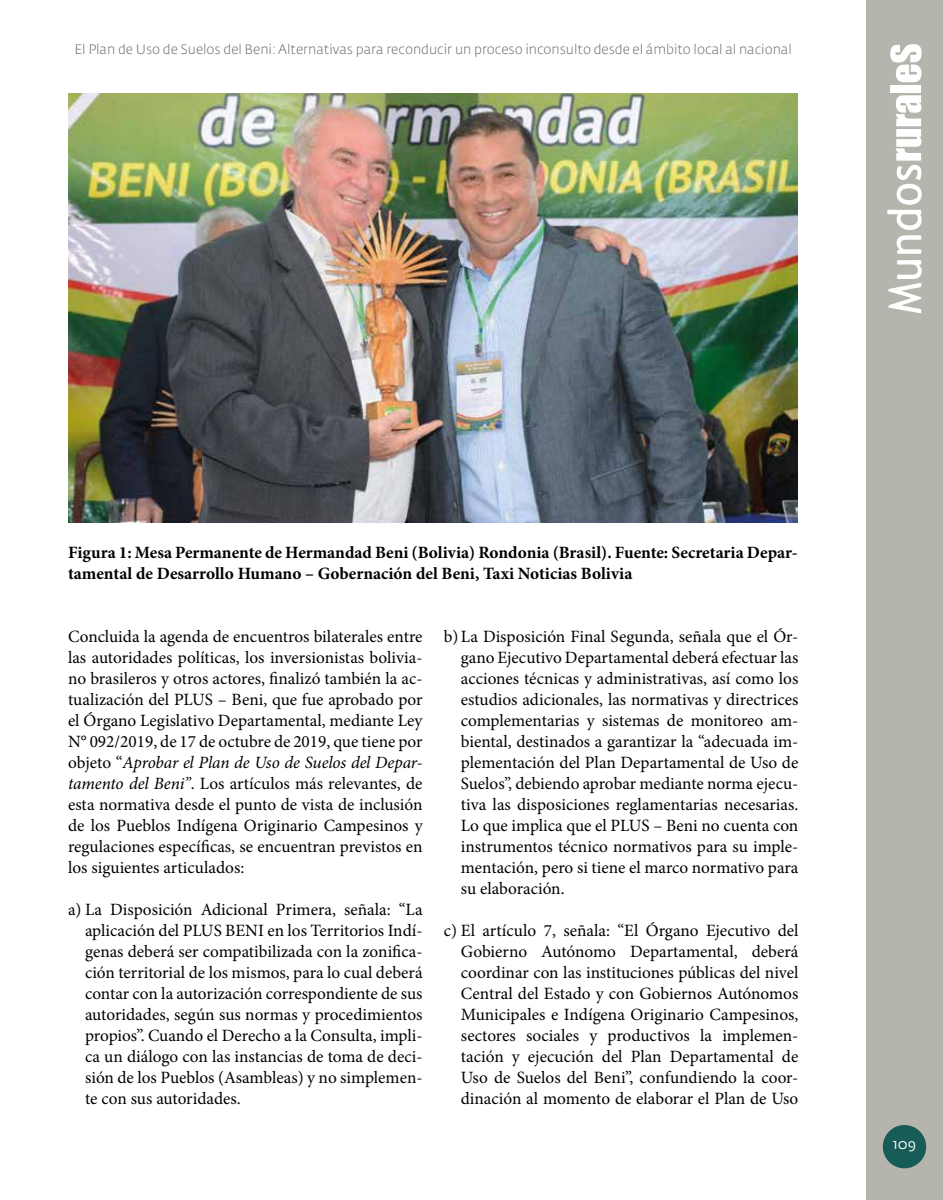
<style>
.page{position:relative;width:943px;height:1200px;background:#fff}
.page>*{position:absolute;margin:0;border:0;box-sizing:border-box;transform-origin:0 0}
.t1{font:17.25px/21px "Minion Pro";color:#000;text-align:justify}
.t2{font:700 17.25px/21px "Minion Pro";color:#000}
.t3{font:14.25px "Fedra Sans Std";color:#fff}
.t4{font:300 13.5px "Fedra Sans Std";color:#706f6f}
.s1{font-style:italic}
</style>
<div class="page">
<div style="left:866px;top:0;width:77px;height:1200px;background:#b5b5ad"></div>
<div style="left:882px;top:1125px;width:44px;height:43px;background:#185c57;border-radius:50%"></div>
<svg style="left:888px;top:260px;width:34px;height:53px"></svg>
<svg style="left:887px;top:95px;width:35px;height:159px"></svg>
<div style="left:891px;top:85px;width:30px;height:8px;background:#fff"></div>
<svg style="left:890px;top:44px;width:31px;height:38px"></svg>
<img style="left:68px;top:94px;width:729px;height:428px">
<p class="t4" style="left:74px;top:41px;width:719px">El Plan de Uso de Suelos del Beni: Alternativas para reconducir un proceso inconsulto desde el ámbito local al nacional</p>
<p class="t2" style="left:68px;top:542px;width:731px">Figura 1: Mesa Permanente de Hermandad Beni (Bolivia) Rondonia (Brasil). Fuente: Secretaria Depar&shy;tamental de Desarrollo Humano – Gobernación del Beni, Taxi Noticias Bolivia</p>
<p class="t1" style="left:68px;top:626px;width:356px">Concluida la agenda de encuentros bilaterales entre las autoridades políticas, los inversionistas bolivia&shy;no brasileros y otros actores, finalizó también la ac&shy;tualización del PLUS – Beni, que fue aprobado por el Órgano Legislativo Departamental, mediante Ley N° 092/2019, de 17 de octubre de 2019, que tiene por objeto “<span class="s1">Aprobar el Plan de Uso de Suelos del Depar&shy;tamento del Beni”</span>. Los artículos más relevantes, de esta normativa desde el punto de vista de inclusión de los Pueblos Indígena Originario Campesinos y regulaciones específicas, se encuentran previstos en los siguientes articulados:</p>
<p class="t1" style="left:85px;top:899px;width:339px;text-indent:-17px">a) La Disposición Adicional Primera, señala: “La aplicación del PLUS BENI en los Territorios Indí&shy;genas deberá ser compatibilizada con la zonifica&shy;ción territorial de los mismos, para lo cual deberá contar con la autorización correspondiente de sus autoridades, según sus normas y procedimientos propios”. Cuando el Derecho a la Consulta, impli&shy;ca un diálogo con las instancias de toma de deci&shy;sión de los Pueblos (Asambleas) y no simplemen&shy;te con sus autoridades.</p>
<p class="t1" style="left:461px;top:626px;width:339px;text-indent:-17px">b)La Disposición Final Segunda, señala que el Ór&shy;gano Ejecutivo Departamental deberá efectuar las acciones técnicas y administrativas, así como los estudios adicionales, las normativas y directrices complementarias y sistemas de monitoreo am&shy;biental, destinados a garantizar la “adecuada im&shy;plementación del Plan Departamental de Uso de Suelos”, debiendo aprobar mediante norma ejecu&shy;tiva las disposiciones reglamentarias necesarias.<br>Lo que implica que el PLUS – Beni no cuenta con instrumentos técnico normativos para su imple&shy;mentación, pero si tiene el marco normativo para su elaboración.</p>
<p class="t1" style="left:461px;top:920px;width:339px;text-indent:-17px">c) El artículo 7, señala: “El Órgano Ejecutivo del Gobierno Autónomo Departamental, deberá coordinar con las instituciones públicas del nivel Central del Estado y con Gobiernos Autónomos Municipales e Indígena Originario Campesinos, sectores sociales y productivos la implemen&shy;tación y ejecución del Plan Departamental de Uso de Suelos del Beni”, confundiendo la coor&shy;dinación al momento de elaborar el Plan de Uso</p>
<p class="t3" style="left:893px;top:1135px;width:25px">109</p>
</div>
